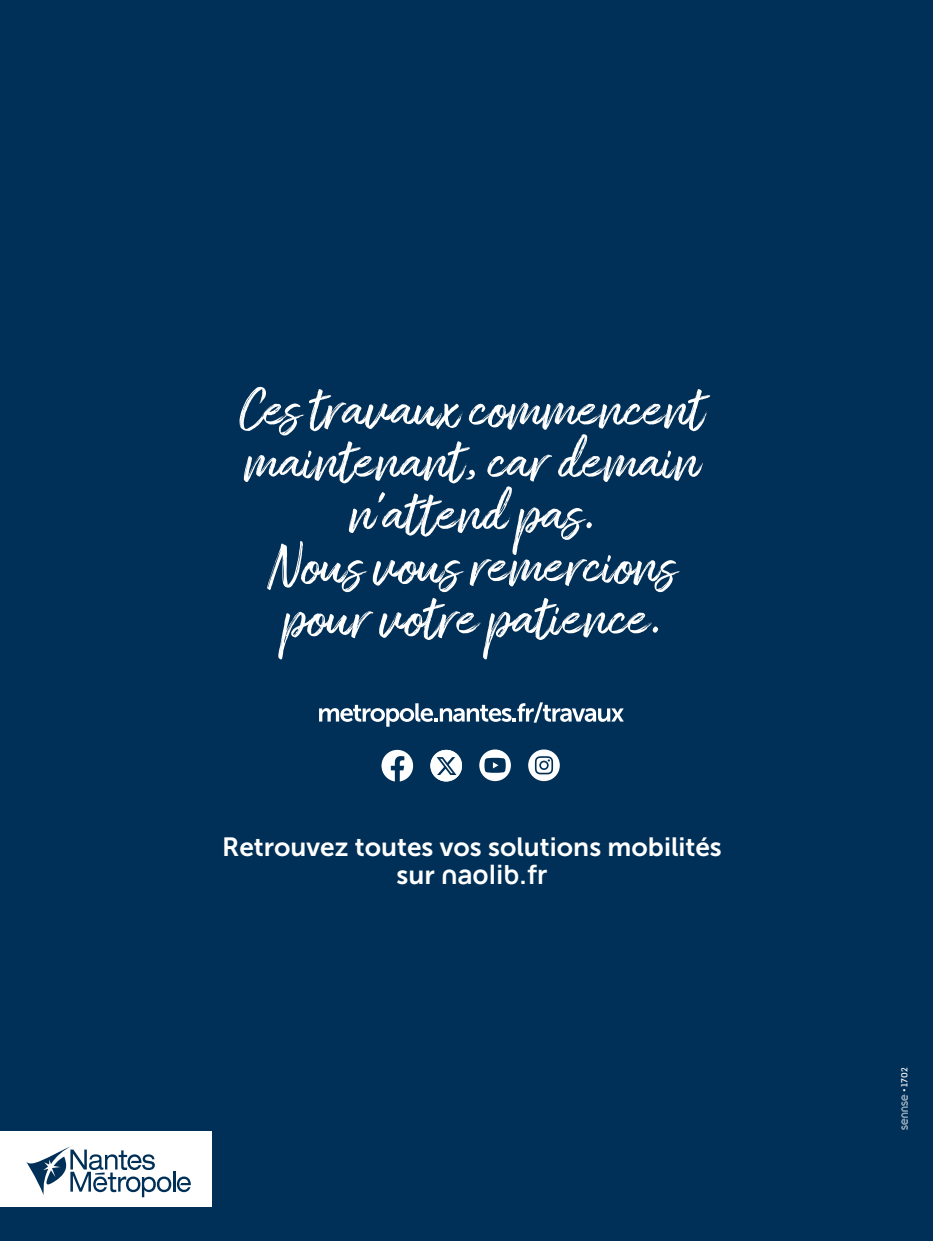
<style>
.page{position:relative;width:933px;height:1241px;background:#fff}
.page>*{position:absolute;margin:0;border:0;box-sizing:border-box;transform-origin:0 0}
.t1{font:57.93px/52.1px "Amithen";color:#fff;text-align:center}
.t2{font:26.25px "Museo Sans 700";color:#fff}
.t3{font:700 26.25px "Naotypo";color:#fff}
.t4{font:8.75px "Intro Semi Bold Alt";color:#fff}
.s1{font-family:"Museo Sans 700";font-weight:400}
</style>
<div class="page">
<div style="left:0;top:0;width:933px;height:1240px;background:#003057"></div>
<div style="left:0;top:1130px;width:212px;height:75px;background:#fff"></div>
<hr style="left:173px;top:1171px;width:2px;height:20px;background:#003057">
<svg style="left:177px;top:1176px;width:14px;height:15px"></svg>
<svg style="left:26px;top:1146px;width:145px;height:50px"></svg>
<svg style="left:319px;top:702px;width:305px;height:24px"></svg>
<svg style="left:381px;top:749px;width:32px;height:32px"></svg>
<svg style="left:528px;top:749px;width:32px;height:32px"></svg>
<svg style="left:535px;top:756px;width:18px;height:18px"></svg>
<div style="left:430px;top:749px;width:32px;height:32px;background:#fff;border-radius:50%"></div>
<svg style="left:436px;top:757px;width:20px;height:18px"></svg>
<div style="left:479px;top:749px;width:32px;height:32px;background:#fff;border-radius:50%"></div>
<svg style="left:484px;top:757px;width:22px;height:15px"></svg>
<svg style="left:901px;top:1094px;width:7px;height:35px"></svg>
<p class="t1" style="left:239px;top:386px;width:465px">Ces travaux commencent maintenant, car demain n’attend pas.<br>Nous vous remercions pour votre patience.</p>
<p class="t2" style="left:222px;top:831px;width:501px">Retrouvez toutes vos solutions mobilités</p>
<p class="t3" style="left:396px;top:851px;width:152px"><span class="s1">sur</span> naolib.fr</p>
<p class="t4" style="left:899px;top:1092px;width:26px;rotate:-90deg">• 1702</p>
</div>
